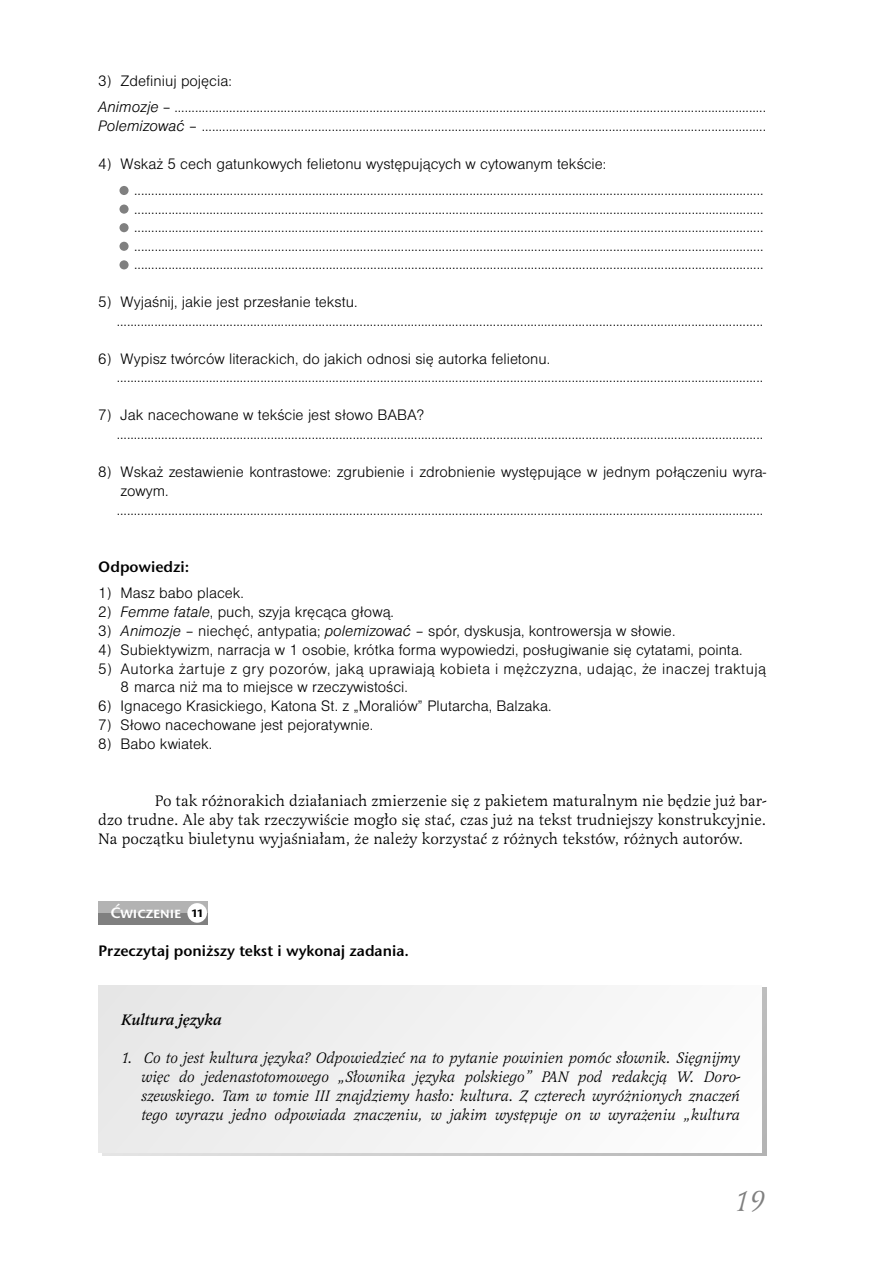
<style>
.page{position:relative;width:893px;height:1262px;background:#fff}
.page>*{position:absolute;margin:0;border:0;box-sizing:border-box;transform-origin:0 0}
.t1{font:italic 30px "Latienne Swa TCE";color:#808080}
.t2{font:15.75px/18.9px "Nimbus San DCE Ligh";color:#000}
.t3{font:italic 15.75px/18.9px "Latienne TCE";color:#000;text-align:justify}
.t4{font:15.75px/18.9px "Latienne TCE";color:#000;text-align:justify}
.t5{font:15.75px/18.9px "Nimbus San DCE Ligh";letter-spacing:.025em;color:#000}
.t6{font:15.75px "Stone San Itc TCE Semi";color:#000}
.t7{font:italic 500 15.75px "Latienne TCE";color:#000}
.t8{font:15.75px "Stone San SC Itc TCE Semi";color:#fff}
.s1{font-family:"Nimbus San DCE Ligh Ital"}
.s2{color:#000}
</style>
<div class="page">
<div style="left:98px;top:901px;width:110px;height:23px;background:#b3b3b3"></div>
<div style="left:98px;top:913px;width:110px;height:11px;background:#808080"></div>
<div style="left:187px;top:903px;width:20px;height:19px;background:#fff;border-radius:50%"></div>
<div style="left:103px;top:987px;width:663px;height:168px;background:linear-gradient(to right,#e5e5e5,#b3b3b3)"></div>
<div style="left:98px;top:985px;width:664px;height:167px;background:#f2f2f2"></div>
<div style="left:119px;top:260px;width:10px;height:9px;background:#808080;border-radius:50%"></div>
<div style="left:119px;top:242px;width:10px;height:9px;background:#808080;border-radius:50%"></div>
<div style="left:119px;top:223px;width:10px;height:9px;background:#808080;border-radius:50%"></div>
<svg style="left:119px;top:204px;width:10px;height:10px"></svg>
<div style="left:119px;top:186px;width:10px;height:9px;background:#808080;border-radius:50%"></div>
<p class="t2" style="left:98px;top:68px;width:669px;line-height:26.2px">3) Zdefiniuj pojęcia:<br><span class="s1">Animozje</span> – .............................................................................................................................................................................</p>
<p class="t2" style="left:98px;top:117px;width:669px"><span class="s1">Polemizować</span> – .....................................................................................................................................................................</p>
<p class="t2" style="left:134px;top:151px;width:630px;line-height:26.4px;text-indent:-36px">4) Wskaż 5 cech gatunkowych felietonu występujących w cytowanym tekście: ........................................................................................................................................................................................</p>
<p class="t2" style="left:134px;top:200px;width:630px;text-align:justify">........................................................................................................................................................................................ ........................................................................................................................................................................................ ........................................................................................................................................................................................ ........................................................................................................................................................................................</p>
<p class="t2" style="left:117px;top:293px;width:648px;text-indent:-19px">5) Wyjaśnij, jakie jest przesłanie tekstu. .............................................................................................................................................................................................</p>
<p class="t2" style="left:117px;top:350px;width:648px;text-indent:-19px">6) Wypisz twórców literackich, do jakich odnosi się autorka felietonu. .............................................................................................................................................................................................</p>
<p class="t2" style="left:117px;top:407px;width:648px;text-indent:-19px">7) Jak nacechowane w tekście jest słowo BABA? .............................................................................................................................................................................................</p>
<p class="t2" style="left:117px;top:463px;width:651px;text-indent:-19px">8) Wskaż zestawienie kontrastowe: zgrubienie i zdrobnienie występujące w jednym połączeniu wyra&shy;zowym. .............................................................................................................................................................................................</p>
<p class="t6" style="left:98px;top:560px;width:92px">Odpowiedzi:</p>
<p class="t2" style="left:98px;top:584px;width:147px">1) Masz babo placek.</p>
<p class="t2" style="left:98px;top:603px;width:297px">2) <span class="s1">Femme fatale</span>, puch, szyja kręcąca głową.</p>
<p class="t2" style="left:98px;top:622px;width:578px">3) <span class="s1">Animozje</span> – niechęć, antypatia; <span class="s1">polemizować</span> – spór, dyskusja, kontrowersja w słowie.</p>
<p class="t2" style="left:98px;top:641px;width:645px">4) Subiektywizm, narracja w 1 osobie, krótka forma wypowiedzi, posługiwanie się cytatami, pointa.</p>
<p class="t5" style="left:121px;top:660px;width:647px;text-indent:-22px">5) Autorka żartuje z gry pozorów, jaką uprawiają kobieta i mężczyzna, udając, że inaczej traktują<br>8 marca niż ma to miejsce w rzeczywistości.</p>
<p class="t2" style="left:98px;top:698px;width:454px">6) Ignacego Krasickiego, Katona St. z „Moraliów” Plutarcha, Balzaka.</p>
<p class="t2" style="left:98px;top:716px;width:276px">7) Słowo nacechowane jest pejoratywnie.</p>
<p class="t2" style="left:98px;top:735px;width:115px">8) Babo kwiatek.</p>
<p class="t4" style="left:98px;top:792px;width:669px;text-indent:56px">Po tak różnorakich działaniach zmierzenie się z pakietem maturalnym nie będzie już bar&shy;dzo trudne. Ale aby tak rzeczywiście mogło się stać, czas już na tekst trudniejszy konstrukcyjnie.<br>Na początku biuletynu wyjaśniałam, że należy korzystać z różnych tekstów, różnych autorów.</p>
<p class="t8" style="left:110px;top:903px;width:94px">Ćwiczenie <span class="s2">11</span></p>
<p class="t6" style="left:98px;top:944px;width:312px">Przeczytaj poniższy tekst i wykonaj zadania.</p>
<p class="t7" style="left:121px;top:1013px;width:102px">Kultura języka</p>
<p class="t3" style="left:141px;top:1049px;width:600px;text-indent:-20px">1. Co to jest kultura języka? Odpowiedzieć na to pytanie powinien pomóc słownik. Sięgnijmy więc do jedenastotomowego „Słownika języka polskiego” PAN pod redakcją W. Doro&shy;szewskiego. Tam w tomie III znajdziemy hasło: kultura. Z czterech wyróżnionych znaczeń tego wyrazu jedno odpowiada znaczeniu, w jakim występuje on w wyrażeniu „kultura</p>
<h1 class="t1" style="left:733px;top:1188px;width:32px">19</h1>
</div>
